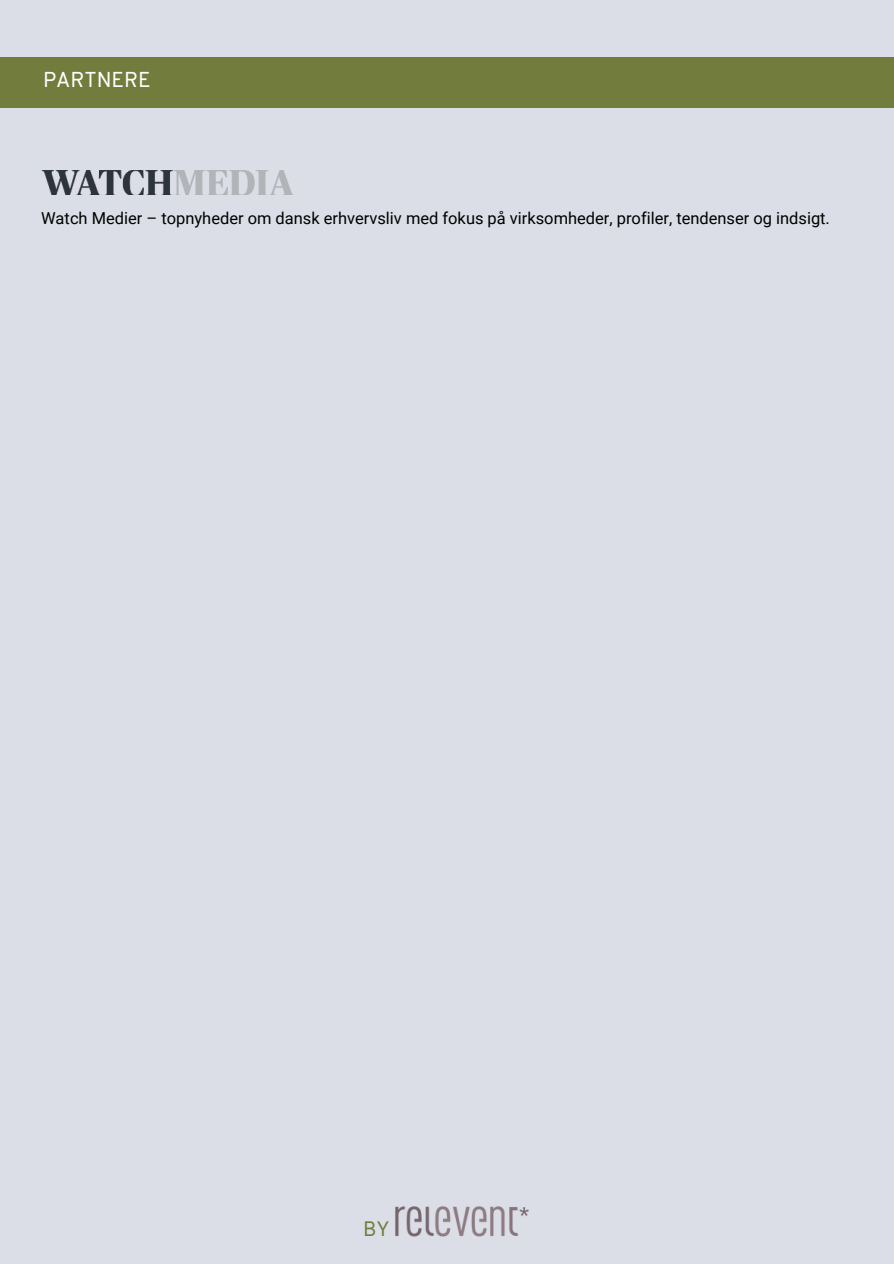
<style>
.page{position:relative;width:894px;height:1264px;background:#fff}
.page>*{position:absolute;margin:0;border:0;box-sizing:border-box;transform-origin:0 0}
.t1{font:21px "Overpass";color:#fff}
.t2{font:20.4px "Overpass";color:#727d3d}
.t3{font:16.5px "Roboto";color:#000}
</style>
<div class="page">
<div style="left:0;top:0;width:893px;height:1263px;background:#dbdee7"></div>
<div style="left:0;top:57px;width:893px;height:50px;background:#727d3d"></div>
<img style="left:395px;top:1206px;width:134px;height:31px">
<img style="left:41px;top:170px;width:252px;height:25px">
<p class="t1" style="left:43px;top:64px;width:109px">PARTNERE</p>
<p class="t3" style="left:41px;top:206px;width:790px">Watch Medier – topnyheder om dansk erhvervsliv med fokus på virksomheder, profiler, tendenser og indsigt.</p>
<p class="t2" style="left:363px;top:1213px;width:28px">BY</p>
</div>
